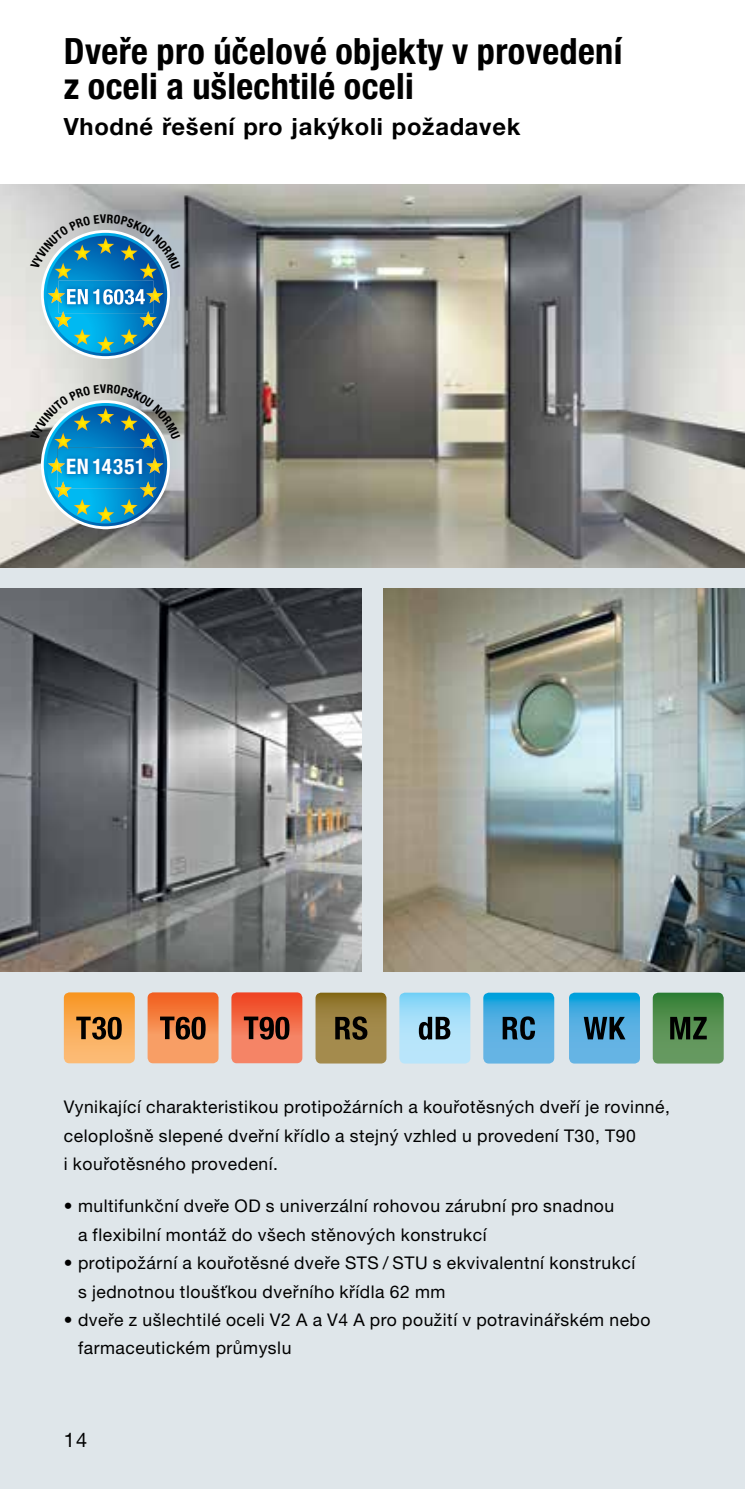
<style>
.page{position:relative;width:745px;height:1489px;background:#fff}
.page>*{position:absolute;margin:0;border:0;box-sizing:border-box;transform-origin:0 0}
.t1{font:700 condensed 36.25px/35.5px "Hoermann Helvetica Neue";letter-spacing:.01em;color:#000}
.t2{font:700 23.75px "Hoermann Helvetica Neue";letter-spacing:.03em;color:#000}
.t3{font:700 condensed 21.25px "Hoermann Helvetica Neue";letter-spacing:.03em;color:#fff}
.t4{font:20px "Hoermann Helvetica Neue Rm";color:#000}
.t5{font:17.5px/28.2px "Hoermann Helvetica Neue Rm";letter-spacing:.03em;color:#000}
</style>
<div class="page">
<div style="left:0;top:184px;width:744px;height:1304px;background:#dfe6ea"></div>
<img style="left:383px;top:588px;width:361px;height:383px">
<img style="left:0;top:184px;width:744px;height:383px">
<img style="left:0;top:588px;width:361px;height:383px">
<svg style="left:399px;top:992px;width:71px;height:71px;background:#98cbe3"></svg>
<svg style="left:483px;top:992px;width:71px;height:71px;background:#47a0cf"></svg>
<svg style="left:315px;top:992px;width:71px;height:71px;background:#907a3f"></svg>
<svg style="left:64px;top:992px;width:71px;height:71px;background:#e09a4b"></svg>
<svg style="left:147px;top:992px;width:71px;height:71px;background:#da7b46"></svg>
<svg style="left:231px;top:992px;width:71px;height:71px;background:#d76347"></svg>
<svg style="left:652px;top:992px;width:71px;height:71px;background:#4e834b"></svg>
<svg style="left:569px;top:992px;width:70px;height:71px;background:#449cc9"></svg>
<svg style="left:30px;top:384px;width:150px;height:145px;background:#65a3ba"></svg>
<svg style="left:30px;top:214px;width:150px;height:145px;background:#71adc4"></svg>
<h1 class="t1" style="left:64px;top:32px;width:559px">Dveře pro účelové objekty v provedení z oceli a ušlechtilé oceli</h1>
<h2 class="t2" style="left:64px;top:109px;width:458px">Vhodné řešení pro jakýkoli požadavek</h2>
<p class="t3" style="left:66px;top:452px;width:81px">EN 14351</p>
<p class="t5" style="left:64px;top:1091px;width:607px">Vynikající charakteristikou protipožárních a kouřotěsných dveří je rovinné, celoplošně slepené dveřní křídlo a stejný vzhled u provedení T30, T90<br>i kouřotěsného provedení.</p>
<p class="t5" style="left:78px;top:1190px;width:537px;text-indent:-14px">• multifunkční dveře OD s univerzální rohovou zárubní pro snadnou a flexibilní montáž do všech stěnových konstrukcí</p>
<p class="t5" style="left:78px;top:1247px;width:558px;text-indent:-14px">• protipožární a kouřotěsné dveře STS / STU s ekvivalentní konstrukcí s jednotnou tloušťkou dveřního křídla 62 mm</p>
<p class="t5" style="left:78px;top:1304px;width:573px;text-indent:-14px">• dveře z ušlechtilé oceli V2 A a V4 A pro použití v potravinářském nebo farmaceutickém průmyslu</p>
<p class="t4" style="left:64px;top:1425px;width:25px">14</p>
</div>
